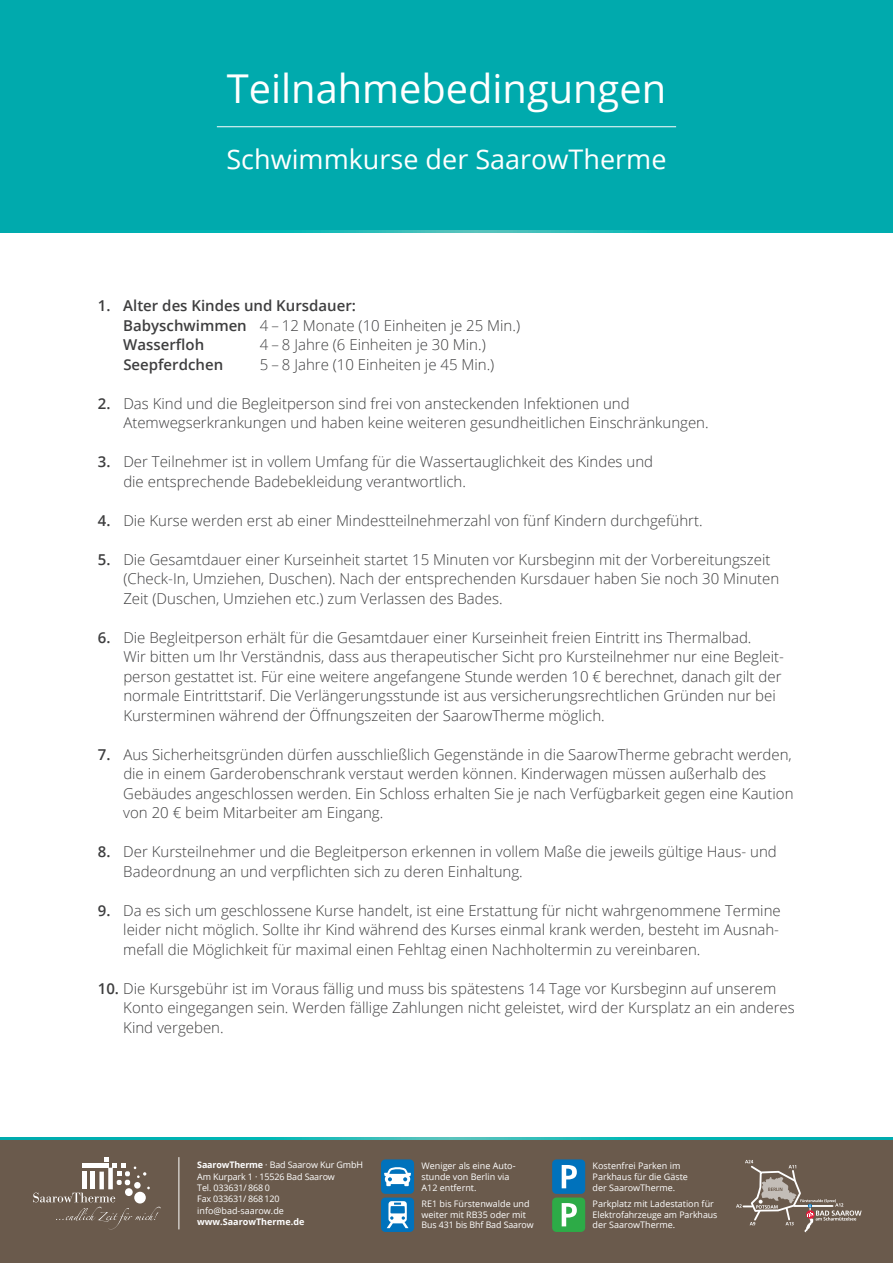
<style>
.page{position:relative;width:893px;height:1263px;background:#fff}
.page>*{position:absolute;margin:0;border:0;box-sizing:border-box;transform-origin:0 0}
.t1{font:39.75px "Open Sans";color:#fff}
.t2{font:27px "Open Sans";color:#fff}
.t3{font:300 15px/19.5px "Open Sans";color:#3e3e3f}
.t4{font:600 15px/19.5px "Open Sans";color:#3e3e3f}
.t5{font:9px/10.8px "Open Sans";color:#fff}
.t6{font:700 9px "Open Sans";color:#fff}
.s1{font-weight:300}
.s2{font-weight:600}
.s3{font-weight:700}
</style>
<div class="page">
<div style="left:0;top:0;width:893px;height:231px;background:#00aaad"></div>
<svg style="left:0;top:231px;width:893px;height:1px"></svg>
<hr style="left:217px;top:126px;width:459px;height:1px;background:#fff">
<div style="left:0;top:1138px;width:893px;height:125px;background:#6a5a4c"></div>
<svg style="left:0;top:1137px;width:893px;height:2px;background:#13b6b5"></svg>
<hr style="left:179px;top:1157px;width:1px;height:72px;background:#fff">
<svg style="left:736px;top:1160px;width:126px;height:72px"></svg>
<svg style="left:33px;top:1157px;width:128px;height:72px"></svg>
<div style="left:553px;top:1198px;width:31px;height:33px;background:#2dab47;border-radius:4px"></div>
<div style="left:552px;top:1197px;width:33px;height:35px;border:1px solid #2dab47;border-radius:4px"></div>
<svg style="left:562px;top:1203px;width:15px;height:23px"></svg>
<div style="left:553px;top:1160px;width:31px;height:33px;background:#0072bc;border-radius:4px"></div>
<div style="left:552px;top:1159px;width:33px;height:35px;border:1px solid #0072bc;border-radius:4px"></div>
<svg style="left:562px;top:1165px;width:15px;height:23px"></svg>
<div style="left:382px;top:1160px;width:31px;height:33px;background:#0072bc;border-radius:4px"></div>
<div style="left:381px;top:1159px;width:33px;height:35px;border:1px solid #0072bc;border-radius:4px"></div>
<svg style="left:384px;top:1167px;width:27px;height:19px"></svg>
<div style="left:382px;top:1198px;width:31px;height:33px;background:#0072bc;border-radius:4px"></div>
<div style="left:381px;top:1197px;width:33px;height:35px;border:1px solid #0072bc;border-radius:4px"></div>
<svg style="left:387px;top:1201px;width:21px;height:27px"></svg>
<h1 class="t1" style="left:227px;top:61px;width:441px">Teilnahmebedingungen</h1>
<h2 class="t2" style="left:226px;top:141px;width:441px">Schwimmkurse der SaarowTherme</h2>
<p class="t4" style="left:123px;top:296px;width:398px;text-indent:-26px">1. Alter des Kindes und Kursdauer:<br>Babyschwimmen <span class="s1">4 – 12 Monate (10 Einheiten je 25 Min.)<br></span>Wasserfloh</p>
<p class="t3" style="left:260px;top:335px;width:227px">4 – 8 Jahre (6 Einheiten je 30 Min.)</p>
<p class="t4" style="left:123px;top:354px;width:101px">Seepferdchen</p>
<p class="t3" style="left:260px;top:354px;width:236px">5 – 8 Jahre (10 Einheiten je 45 Min.)</p>
<p class="t3" style="left:123px;top:393px;width:587px;text-indent:-26px"><span class="s2">2.</span> Das Kind und die Begleitperson sind frei von ansteckenden Infektionen und<br>Atemwegserkrankungen und haben keine weiteren gesundheitlichen Einschränkungen.</p>
<p class="t3" style="left:123px;top:452px;width:531px;text-indent:-26px"><span class="s2">3.</span> Der Teilnehmer ist in vollem Umfang für die Wassertauglichkeit des Kindes und die entsprechende Badebekleidung verantwortlich.</p>
<p class="t3" style="left:98px;top:510px;width:606px"><span class="s2">4.</span> Die Kurse werden erst ab einer Mindestteilnehmerzahl von fünf Kindern durchgeführt.</p>
<p class="t3" style="left:123px;top:549px;width:657px;text-indent:-26px"><span class="s2">5.</span> Die Gesamtdauer einer Kurseinheit startet 15 Minuten vor Kursbeginn mit der Vorbereitungszeit (Check-In, Umziehen, Duschen). Nach der entsprechenden Kursdauer haben Sie noch 30 Minuten<br>Zeit (Duschen, Umziehen etc.) zum Verlassen des Bades.</p>
<p class="t3" style="left:123px;top:627px;width:662px;text-indent:-26px"><span class="s2">6.</span> Die Begleitperson erhält für die Gesamtdauer einer Kurseinheit freien Eintritt ins Thermalbad.<br>Wir bitten um Ihr Verständnis, dass aus therapeutischer Sicht pro Kursteilnehmer nur eine Begleit&shy;person gestattet ist. Für eine weitere angefangene Stunde werden 10 € berechnet, danach gilt der normale Eintrittstarif. Die Verlängerungsstunde ist aus versicherungsrechtlichen Gründen nur bei Kursterminen während der Öffnungszeiten der SaarowTherme möglich.</p>
<p class="t3" style="left:123px;top:744px;width:672px;text-indent:-25px"><span class="s2">7.</span> Aus Sicherheitsgründen dürfen ausschließlich Gegenstände in die SaarowTherme gebracht werden, die in einem Garderobenschrank verstaut werden können. Kinderwagen müssen außerhalb des Gebäudes angeschlossen werden. Ein Schloss erhalten Sie je nach Verfügbarkeit gegen eine Kaution von 20 € beim Mitarbeiter am Eingang.</p>
<p class="t3" style="left:123px;top:842px;width:655px;text-indent:-26px"><span class="s2">8.</span> Der Kursteilnehmer und die Begleitperson erkennen in vollem Maße die jeweils gültige Haus- und<br>Badeordnung an und verpflichten sich zu deren Einhaltung.</p>
<p class="t3" style="left:123px;top:900px;width:659px;text-align:justify;text-indent:-26px"><span class="s2">9.</span> Da es sich um geschlossene Kurse handelt, ist eine Erstattung für nicht wahrgenommene Termine leider nicht möglich. Sollte ihr Kind während des Kurses einmal krank werden, besteht im Ausnah&shy;mefall die Möglichkeit für maximal einen Fehltag einen Nachholtermin zu vereinbaren.</p>
<p class="t3" style="left:123px;top:978px;width:673px;text-indent:-26px"><span class="s2">10.</span> Die Kursgebühr ist im Voraus fällig und muss bis spätestens 14 Tage vor Kursbeginn auf unserem<br>Konto eingegangen sein. Werden fällige Zahlungen nicht geleistet, wird der Kursplatz an ein anderes<br>Kind vergeben.</p>
<p class="t5" style="left:197px;top:1159px;width:167px;line-height:11.4px"><span class="s3">SaarowTherme</span> · Bad Saarow Kur GmbH<br>Am Kurpark 1 · 15526 Bad Saarow<br>Tel. 033631/ 868 0<br>Fax 033631/ 868 120 info@bad-saarow.de</p>
<p class="t6" style="left:197px;top:1215px;width:109px">www.SaarowTherme.de</p>
<p class="t5" style="left:421px;top:1160px;width:96px">Weniger als eine Auto&shy;stunde von Berlin via<br>A12 entfernt.</p>
<p class="t5" style="left:421px;top:1198px;width:114px">RE1 bis Fürstenwalde und weiter mit RB35 oder mit<br>Bus 431 bis Bhf Bad Saarow</p>
<p class="t5" style="left:593px;top:1160px;width:97px">Kostenfrei Parken im<br>Parkhaus für die Gäste der SaarowTherme.</p>
<p class="t5" style="left:593px;top:1198px;width:126px">Parkplatz mit Ladestation für<br>Elektrofahrzeuge am Parkhaus der SaarowTherme.</p>
</div>
